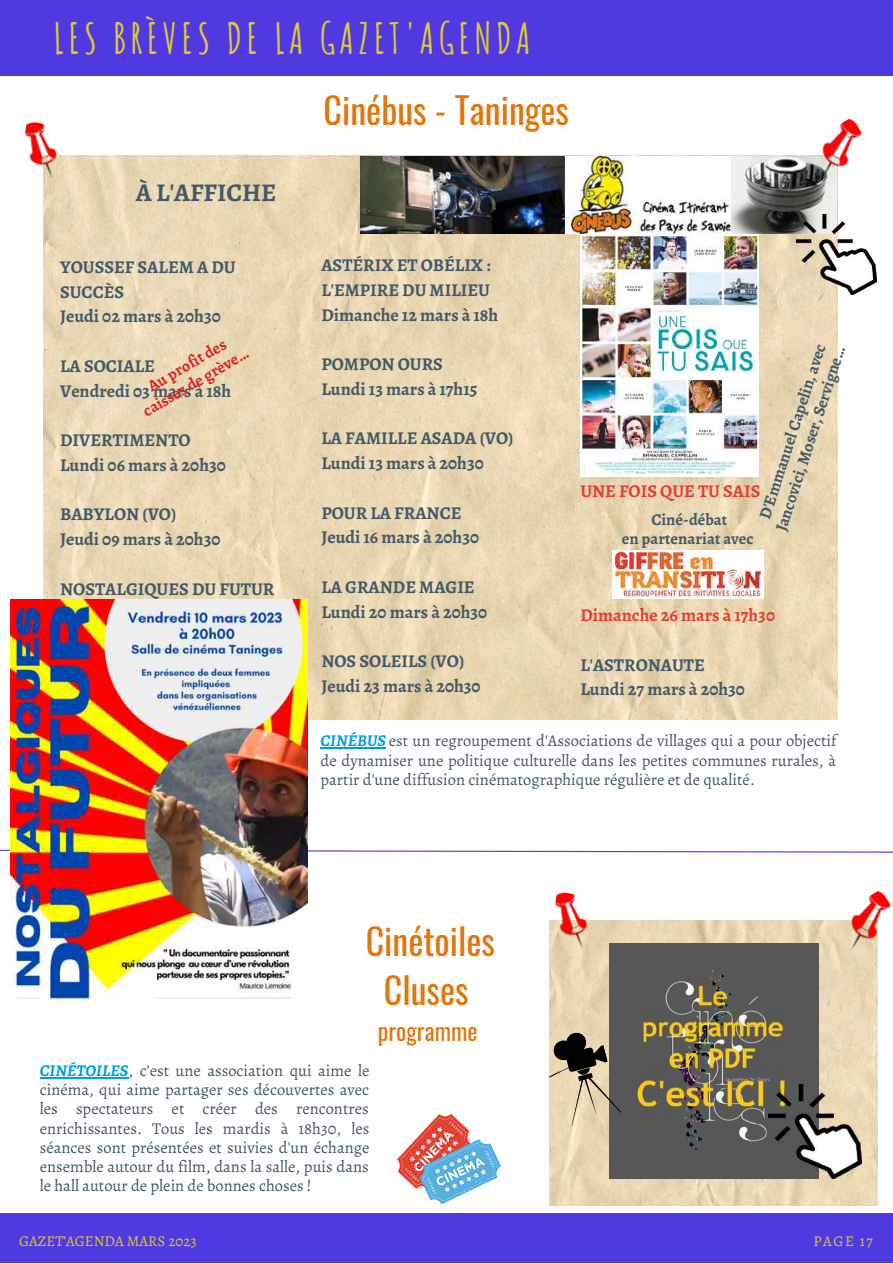
<style>
.page{position:relative;width:893px;height:1264px;background:#fff}
.page>*{position:absolute;margin:0;border:0;box-sizing:border-box;transform-origin:0 0}
.t1{font:700 42px "Amatic SC";letter-spacing:.1em;color:#e0ca38}
.t2{font:36px/49.5px "Oswald";color:#e07810;text-align:center}
.t3{font:700 25.5px "Alegreya";color:#435967}
.t4{font:24px "Oswald";color:#e07810}
.t5{font:700 18px/24.8px "Alegreya";color:#435967}
.t6{font:700 18px "Alegreya";color:#e44032}
.t7{font:16.5px/19px "Alegreya";color:#435967;text-align:justify}
.t8{font:700 16.5px/19px "Alegreya";color:#435967;text-align:center}
.t9{font:700 16.5px/19.2px "Alegreya";color:#dd2422;text-align:center}
.t10{font:15px "Alegreya";color:#e0ca38}
.s1{font-weight:700;font-style:italic;color:#009fe3}
</style>
<div class="page">
<div style="left:0;top:0;width:892px;height:75px;background:#5039e0"></div>
<div style="left:0;top:1213px;width:892px;height:49px;background:#5039e0"></div>
<img style="left:550px;top:920px;width:327px;height:285px">
<img style="left:550px;top:892px;width:40px;height:56px">
<img style="left:831px;top:890px;width:60px;height:60px">
<img style="left:609px;top:943px;width:209px;height:235px">
<img style="left:768px;top:1084px;width:93px;height:94px">
<svg style="left:397px;top:1114px;width:104px;height:90px"></svg>
<svg style="left:548px;top:1025px;width:73px;height:101px"></svg>
<img style="left:43px;top:155px;width:794px;height:564px">
<img style="left:25px;top:122px;width:35px;height:56px">
<img style="left:361px;top:156px;width:475px;height:78px">
<img style="left:803px;top:118px;width:59px;height:61px">
<img style="left:796px;top:215px;width:80px;height:80px">
<img style="left:612px;top:550px;width:151px;height:48px">
<svg style="left:0;top:849px;width:892px;height:4px"></svg>
<img style="left:11px;top:600px;width:297px;height:400px">
<img style="left:580px;top:235px;width:178px;height:241px">
<hr style="left:40px;top:1077px;width:88px;height:1px;background:#009fe3">
<hr style="left:320px;top:747px;width:66px;height:1px;background:#009fe3">
<h1 class="t1" style="left:54px;top:11px;width:478px">LES BRÈVES DE LA GAZET'AGENDA</h1>
<h3 class="t3" style="left:136px;top:175px;width:142px">À L'AFFICHE</h3>
<p class="t5" style="left:60px;top:254px;width:177px">YOUSSEF SALEM A DU<br>SUCCÈS<br>Jeudi 02 mars à 20h30</p>
<p class="t5" style="left:60px;top:353px;width:173px">LA SOCIALE<br>Vendredi 03 mars à 18h</p>
<p class="t5" style="left:60px;top:428px;width:167px">DIVERTIMENTO<br>Lundi 06 mars à 20h30</p>
<p class="t5" style="left:60px;top:502px;width:162px">BABYLON (VO)<br>Jeudi 09 mars à 20h30</p>
<p class="t5" style="left:60px;top:576px;width:216px">NOSTALGIQUES DU FUTUR</p>
<p class="t9" style="left:129px;top:387px;width:121px;rotate:-30deg">Au profit des caisses de grève…</p>
<h2 class="t2" style="left:323px;top:84px;width:247px">Cinébus - Taninges</h2>
<p class="t5" style="left:321px;top:253px;width:178px">ASTÉRIX ET OBÉLIX :<br>L'EMPIRE DU MILIEU<br>Dimanche 12 mars à 18h</p>
<p class="t5" style="left:321px;top:352px;width:158px">POMPON OURS<br>Lundi 13 mars à 17h15</p>
<p class="t5" style="left:321px;top:426px;width:193px">LA FAMILLE ASADA (VO)<br>Lundi 13 mars à 20h30</p>
<p class="t5" style="left:321px;top:500px;width:159px">POUR LA FRANCE<br>Jeudi 16 mars à 20h30</p>
<p class="t5" style="left:321px;top:574px;width:167px">LA GRANDE MAGIE<br>Lundi 20 mars à 20h30</p>
<p class="t5" style="left:321px;top:648px;width:161px">NOS SOLEILS (VO)<br>Jeudi 23 mars à 20h30</p>
<p class="t8" style="left:753px;top:521px;width:194px;rotate:-72deg">D'Emmanuel Capelin, avec<br>Jancovici, Moser, Servigne…</p>
<p class="t6" style="left:580px;top:479px;width:181px">UNE FOIS QUE TU SAIS</p>
<p class="t8" style="left:621px;top:510px;width:133px">Ciné-débat<br>en partenariat avec</p>
<p class="t6" style="left:580px;top:603px;width:196px">Dimanche 26 mars à 17h30</p>
<p class="t5" style="left:580px;top:652px;width:166px">L'ASTRONAUTE<br>Lundi 27 mars à 20h30</p>
<p class="t7" style="left:320px;top:731px;width:517px"><span class="s1">CINÉBUS</span> est un regroupement d'Associations de villages qui a pour objectif de dynamiser une politique culturelle dans les petites communes rurales, à partir d'une diffusion cinématographique régulière et de qualité.</p>
<h2 class="t2" style="left:366px;top:914px;width:131px">Cinétoiles<br>Cluses</h2>
<h3 class="t4" style="left:378px;top:1012px;width:101px">programme</h3>
<p class="t7" style="left:40px;top:1061px;width:331px"><span class="s1">CINÉTOILES</span>, c’est une association qui aime le cinéma, qui aime partager ses découvertes avec les spectateurs et créer des rencontres enrichissantes. Tous les mardis à 18h30, les séances sont présentées et suivies d'un échange ensemble autour du film, dans la salle, puis dans le hall autour de plein de bonnes choses !</p>
<p class="t10" style="left:19px;top:1231px;width:179px">GAZET’AGENDA MARS 2023</p>
<p class="t10" style="left:813px;top:1231px;width:61px">PAGE 17</p>
</div>
